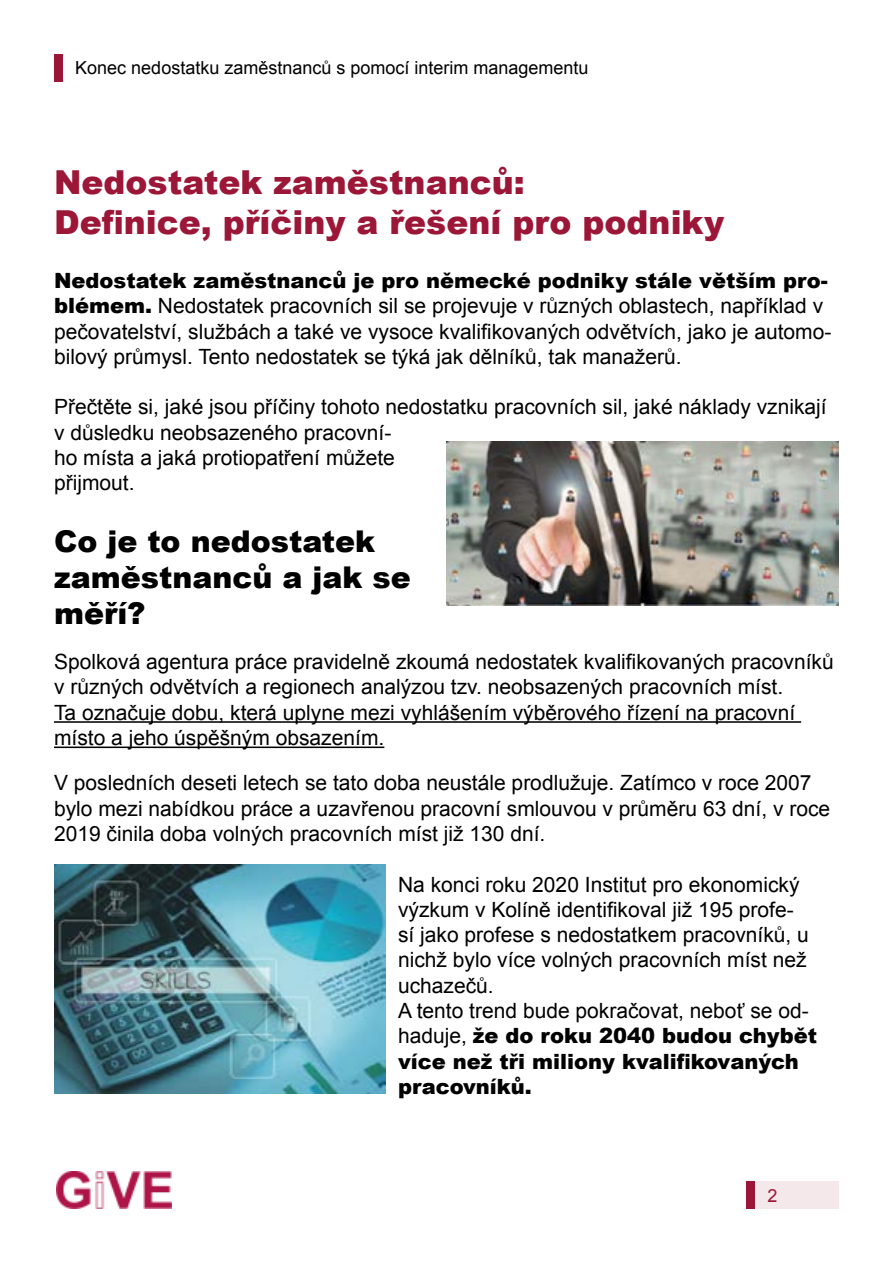
<style>
.page{position:relative;width:893px;height:1263px;background:#fff}
.page>*{position:absolute;margin:0;border:0;box-sizing:border-box;transform-origin:0 0}
.t1{font:900 33px/39.8px "Arial";color:#9c1737}
.t2{font:900 30px/36.2px "Arial";color:#000}
.t3{font:21px/25.3px "Arial";color:#000}
.t4{font:18px "Arial";color:#000}
.t5{font:18px "Arial";color:#9c1737}
.s1{font-weight:900}
</style>
<div class="page">
<div style="left:54px;top:54px;width:9px;height:28px;background:#9c1737"></div>
<img style="left:57px;top:1171px;width:114px;height:38px">
<div style="left:746px;top:1181px;width:93px;height:28px;background:#f5e8eb"></div>
<hr style="left:54px;top:721px;width:747px;height:2px;background:#000">
<hr style="left:54px;top:746px;width:330px;height:2px;background:#000">
<img style="left:446px;top:441px;width:393px;height:164px">
<img style="left:54px;top:864px;width:331px;height:229px">
<div style="left:746px;top:1181px;width:9px;height:28px;background:#9c1737"></div>
<p class="t4" style="left:75px;top:56px;width:515px">Konec nedostatku zaměstnanců s pomocí interim managementu</p>
<h1 class="t1" style="left:54px;top:161px;width:672px">Nedostatek zaměstnanců:<br>Definice, příčiny a řešení pro podniky</h1>
<p class="t3" style="left:54px;top:268px;width:779px"><span class="s1">Nedostatek zaměstnanců je pro německé podniky stále větším pro&shy;blémem.</span> Nedostatek pracovních sil se projevuje v různých oblastech, například v pečovatelství, službách a také ve vysoce kvalifikovaných odvětvích, jako je automo&shy;bilový průmysl. Tento nedostatek se týká jak dělníků, tak manažerů.</p>
<p class="t3" style="left:54px;top:395px;width:774px">Přečtěte si, jaké jsou příčiny tohoto nedostatku pracovních sil, jaké náklady vznikají v důsledku neobsazeného pracovní-<br>ho místa a jaká protiopatření můžete<br>přijmout.</p>
<h2 class="t2" style="left:54px;top:522px;width:358px">Co je to nedostatek zaměstnanců a jak se měří?</h2>
<p class="t3" style="left:54px;top:649px;width:781px">Spolková agentura práce pravidelně zkoumá nedostatek kvalifikovaných pracovníků v různých odvětvích a regionech analýzou tzv. neobsazených pracovních míst.<br>Ta označuje dobu, která uplyne mezi vyhlášením výběrového řízení na pracovní místo a jeho úspěšným obsazením.</p>
<p class="t3" style="left:54px;top:770px;width:778px">V posledních deseti letech se tato doba neustále prodlužuje. Zatímco v roce 2007 bylo mezi nabídkou práce a uzavřenou pracovní smlouvou v průměru 63 dní, v roce<br>2019 činila doba volných pracovních míst již 130 dní.</p>
<p class="t3" style="left:398px;top:872px;width:421px">Na konci roku 2020 Institut pro ekonomický výzkum v Kolíně identifikoval již 195 profe-<br>sí jako profese s nedostatkem pracovníků, u nichž bylo více volných pracovních míst než uchazečů.<br>A tento trend bude pokračovat, neboť se od&shy;haduje, <span class="s1">že do roku 2040 budou chybět více než tři miliony kvalifikovaných pracovníků.</span></p>
<p class="t5" style="left:767px;top:1183px;width:12px">2</p>
</div>
